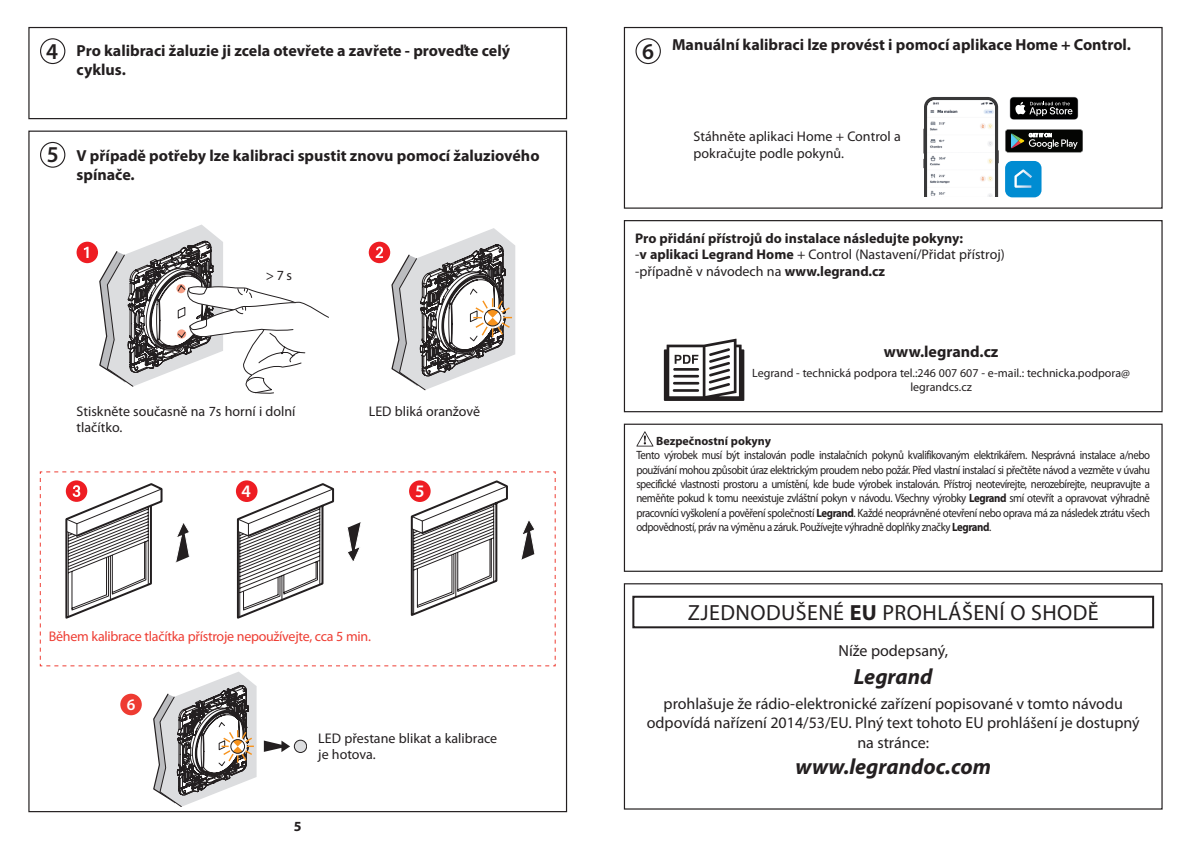
<style>
.page{position:relative;width:1191px;height:842px;background:#fff}
.page>*{position:absolute;margin:0;border:0;box-sizing:border-box;transform-origin:0 0}
.t1{font:600 22.8px "Myriad Pro";color:#231f20}
.t2{font:22px "Myriad Pro";letter-spacing:.02em;color:#231f20}
.t3{font:italic 700 22px "Myriad Pro";color:#231f20}
.t4{font:600 17.6px "Myriad Pro";color:#fff}
.t5{font:600 16.2px "Myriad Pro";color:#fff}
.t6{font:700 16px/19.2px "Myriad Pro";color:#231f20}
.t7{font:16px/19.2px "Myriad Pro";color:#231f20;text-align:center}
.t8{font:14px/16.8px "Myriad Pro";color:#231f20}
.t9{font:700 14px/16.8px "Myriad Pro";color:#231f20}
.t10{font:14px "Myriad Pro";letter-spacing:-.02em;color:#ee3e34}
.t11{font:12px/14.4px "Myriad Pro";letter-spacing:-.005em;color:#231f20;text-align:justify;scale:.9 1}
.t12{font:12px/14px "Myriad Pro";letter-spacing:-.005em;color:#231f20;text-align:center}
.t13{font:700 12px "Myriad Pro";color:#231f20}
.s1{font-weight:600;font-size:22.8px}
.s2{font-weight:400}
.s3{font-weight:700}
</style>
<div class="page">
<div style="left:40px;top:38px;width:25px;height:26px;border:1px solid #231f20;border-radius:50%"></div>
<div style="left:28px;top:27px;width:539px;height:92px;border:1px solid #231f20"></div>
<div style="left:40px;top:142px;width:25px;height:26px;border:1px solid #231f20;border-radius:50%"></div>
<svg style="left:77px;top:225px;width:252px;height:169px"></svg>
<svg style="left:369px;top:228px;width:146px;height:162px"></svg>
<svg style="left:40px;top:471px;width:515px;height:195px"></svg>
<div style="left:236px;top:480px;width:21px;height:22px;background:#ee1d23;border-radius:11px"></div>
<div style="left:409px;top:480px;width:21px;height:22px;background:#ee1d23;border-radius:50%"></div>
<svg style="left:153px;top:672px;width:104px;height:135px"></svg>
<div style="left:294px;top:740px;width:13px;height:12px;background:#dcdddf;border-radius:50%"></div>
<div style="left:294px;top:740px;width:13px;height:13px;border:1px solid #231f20;border-radius:50%"></div>
<svg style="left:263px;top:740px;width:27px;height:12px"></svg>
<div style="left:120px;top:694px;width:22px;height:21px;background:#ee3b32;border-radius:50%"></div>
<div style="left:624px;top:27px;width:538px;height:182px;border:1px solid #231f20"></div>
<div style="left:624px;top:220px;width:538px;height:192px;border:1px solid #231f20"></div>
<svg style="left:636px;top:431px;width:17px;height:15px"></svg>
<div style="left:624px;top:424px;width:538px;height:148px;border:1px solid #231f20"></div>
<svg style="left:664px;top:339px;width:80px;height:62px"></svg>
<svg style="left:923px;top:97px;width:75px;height:100px"></svg>
<img style="left:927px;top:100px;width:68px;height:97px">
<svg style="left:1009px;top:97px;width:69px;height:23px;background:#353535"></svg>
<svg style="left:1005px;top:129px;width:78px;height:23px;background:#333633"></svg>
<div style="left:1005px;top:161px;width:36px;height:36px;background:#008cd2;border-radius:7px"></div>
<svg style="left:1014px;top:169px;width:18px;height:19px"></svg>
<div style="left:635px;top:38px;width:26px;height:26px;border:1px solid #231f20;border-radius:50%"></div>
<div style="left:632px;top:596px;width:522px;height:32px;border:2px solid #231f20"></div>
<div style="left:624px;top:583px;width:538px;height:227px;border:1px solid #231f20"></div>
<h3 class="t6" style="left:77px;top:40px;width:435px;text-indent:-30px"><span class="s1">4</span> Pro kalibraci žaluzie ji zcela otevřete a zavřete - proveďte celý cyklus.</h3>
<h1 class="t1" style="left:47px;top:140px;width:13px">5</h1>
<h3 class="t6" style="left:77px;top:146px;width:464px">V případě potřeby lze kalibraci spustit znovu pomocí žaluziového spínače.</h3>
<p class="t8" style="left:266px;top:266px;width:28px">&gt; 7 s</p>
<p class="t8" style="left:77px;top:402px;width:220px">Stiskněte současně na 7s horní i dolní tlačítko.</p>
<p class="t8" style="left:369px;top:402px;width:113px">LED bliká oranžově</p>
<h3 class="t4" style="left:241px;top:480px;width:11px">4</h3>
<h3 class="t4" style="left:415px;top:480px;width:11px">5</h3>
<p class="t10" style="left:49px;top:627px;width:324px">Během kalibrace tlačítka přístroje nepoužívejte, cca 5 min.</p>
<h3 class="t5" style="left:127px;top:694px;width:10px">6</h3>
<p class="t8" style="left:318px;top:729px;width:181px">LED přestane blikat a kalibrace je hotova.</p>
<p class="t9" style="left:294px;top:817px;width:9px">5</p>
<h1 class="t1" style="left:642px;top:37px;width:13px">6</h1>
<h3 class="t6" style="left:672px;top:35px;width:460px">Manuální kalibraci lze provést i pomocí aplikace Home + Control.</h3>
<p class="t8" style="left:693px;top:128px;width:209px">Stáhněte aplikaci Home + Control a pokračujte podle pokynů.</p>
<p class="t9" style="left:635px;top:229px;width:371px">Pro přidání přístrojů do instalace následujte pokyny:<br><span class="s2">-</span>v aplikaci Legrand Home <span class="s2">+ Control (Nastavení/Přidat přístroj) -případně v návodech na</span> www.legrand.cz</p>
<h3 class="t6" style="left:883px;top:342px;width:116px">www.legrand.cz</h3>
<p class="t12" style="left:752px;top:366px;width:379px">Legrand - technická podpora tel.:246 007 607 - e-mail.: technicka.podpora@ legrandcs.cz</p>
<p class="t13" style="left:656px;top:433px;width:116px">Bezpečnostní pokyny</p>
<p class="t11" style="left:636px;top:448px;width:572px">Tento výrobek musí být instalován podle instalačních pokynů kvalifikovaným elektrikářem. Nesprávná instalace a/nebo používání mohou způsobit úraz elektrickým proudem nebo požár. Před vlastní instalací si přečtěte návod a vezměte v úvahu specifické vlastnosti prostoru a umístění, kde bude výrobek instalován. Přístroj neotevírejte, nerozebírejte, neupravujte a neměňte pokud k tomu neexistuje zvláštní pokyn v návodu. Všechny výrobky <span class="s3">Legrand</span> smí otevřít a opravovat výhradně pracovníci vyškolení a pověření společností <span class="s3">Legrand</span>. Každé neoprávněné otevření nebo oprava má za následek ztrátu všech odpovědností, práv na výměnu a záruk. Používejte výhradně doplňky značky <span class="s3">Legrand</span>.</p>
<h2 class="t2" style="left:688px;top:599px;width:412px">ZJEDNODUŠENÉ <span class="s3">EU</span> PROHLÁŠENÍ O SHODĚ</h2>
<h3 class="t7" style="left:838px;top:640px;width:111px">Níže podepsaný,</h3>
<h2 class="t3" style="left:854px;top:663px;width:80px">Legrand</h2>
<h3 class="t7" style="left:647px;top:694px;width:494px">prohlašuje že rádio-elektronické zařízení popisované v tomto návodu odpovídá nařízení 2014/53/EU. Plný text tohoto EU prohlášení je dostupný na stránce:</h3>
<h2 class="t3" style="left:795px;top:752px;width:197px">www.legrandoc.com</h2>
</div>
